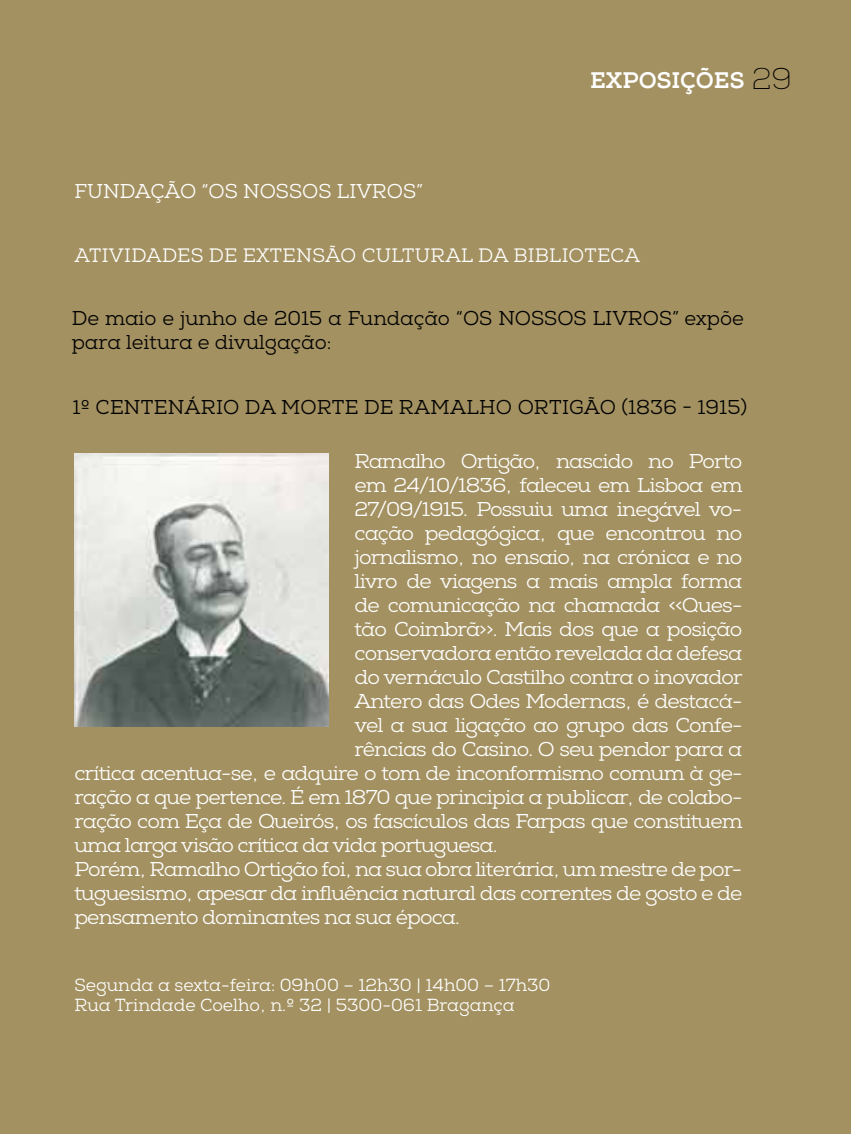
<style>
.page{position:relative;width:851px;height:1134px;background:#fff}
.page>*{position:absolute;margin:0;border:0;box-sizing:border-box;transform-origin:0 0}
.t1{font:100 30px "Nexa Slab";color:#000}
.t2{font:700 22.5px "Nexa Slabx";color:#fff}
.t3{font:20px "Nexa Slab";letter-spacing:-.04em;color:#fff;scale:1.04 1}
.t4{font:20px/24px "Nexa Slab";color:#000}
.t5{font:20px "Nexa Slab";color:#fff}
.t6{font:19.5px "Nexa Slab";letter-spacing:.015em;color:#fff}
.t7{font:17.5px/20px "Nexa Slab";color:#fff}
</style>
<div class="page">
<div style="left:0;top:0;width:850px;height:1134px;background:#a39161"></div>
<img style="left:74px;top:454px;width:254px;height:273px">
<p class="t2" style="left:590px;top:66px;width:123px">EXPOSIÇões</p>
<h1 class="t1" style="left:751px;top:61px;width:42px">29</h1>
<p class="t5" style="left:74px;top:179px;width:350px">FUNDAÇÃO “OS NOSSOS LIVROS”</p>
<p class="t6" style="left:74px;top:243px;width:567px">ATIVIDADES DE EXTENSÃO CULTURAL DA BIBLIOTECA</p>
<p class="t4" style="left:72px;top:307px;width:673px">De maio e junho de 2015 a Fundação “OS NOSSOS LIVROS” expõe para leitura e divulgação:</p>
<p class="t4" style="left:72px;top:395px;width:54px">1º Centen</p>
<p class="t4" style="left:184px;top:395px;width:30px">ário</p>
<p class="t4" style="left:245px;top:395px;width:53px">da morte</p>
<p class="t4" style="left:364px;top:395px;width:384px">de RAMALHO ORTIGÃO (1836 - 1915)</p>
<p class="t3" style="left:354px;top:449px;width:374px">Ramalho Ortigão, nascido no Porto</p>
<p class="t3" style="left:354px;top:473px;width:374px">em 24/10/1836, faleceu em Lisboa em</p>
<p class="t3" style="left:354px;top:497px;width:374px">27/09/1915. Possuiu uma inegável vo-</p>
<p class="t3" style="left:354px;top:521px;width:374px">cação pedagógica, que encontrou no</p>
<p class="t3" style="left:354px;top:545px;width:374px">jornalismo, no ensaio, na crónica e no</p>
<p class="t3" style="left:354px;top:569px;width:374px">livro de viagens a mais ampla forma</p>
<p class="t3" style="left:354px;top:593px;width:374px">de comunicação na chamada &lt;&lt;Ques-</p>
<p class="t3" style="left:354px;top:617px;width:374px">tão Coimbrã&gt;&gt;. Mais dos que a posição</p>
<p class="t3" style="left:354px;top:641px;width:374px">conservadora então revelada da defesa</p>
<p class="t3" style="left:354px;top:665px;width:375px">do vernáculo Castilho contra o inovador</p>
<p class="t3" style="left:354px;top:689px;width:374px">Antero das Odes Modernas, é destacá-</p>
<p class="t3" style="left:354px;top:713px;width:374px">vel a sua ligação ao grupo das Confe-</p>
<p class="t3" style="left:354px;top:737px;width:374px">rências do Casino. O seu pendor para a</p>
<p class="t3" style="left:74px;top:761px;width:643px">crítica acentua-se, e adquire o tom de inconformismo comum à ge-</p>
<p class="t3" style="left:74px;top:785px;width:643px">ração a que pertence. É em 1870 que principia a publicar, de colabo-</p>
<p class="t3" style="left:74px;top:809px;width:644px">ração com Eça de Queirós, os fascículos das Farpas que constituem</p>
<p class="t3" style="left:74px;top:833px;width:408px">uma larga visão crítica da vida portuguesa.</p>
<p class="t3" style="left:74px;top:857px;width:643px">Porém, Ramalho Ortigão foi, na sua obra literária, um mestre de por-</p>
<p class="t3" style="left:74px;top:881px;width:643px">tuguesismo, apesar da influência natural das correntes de gosto e de</p>
<p class="t3" style="left:74px;top:905px;width:372px">pensamento dominantes na sua época.</p>
<p class="t7" style="left:74px;top:975px;width:477px">Segunda a sexta-feira: 09h00 – 12h30 | 14h00 – 17h30<br>Rua Trindade Coelho, n.º 32 | 5300-061 Bragança</p>
</div>
